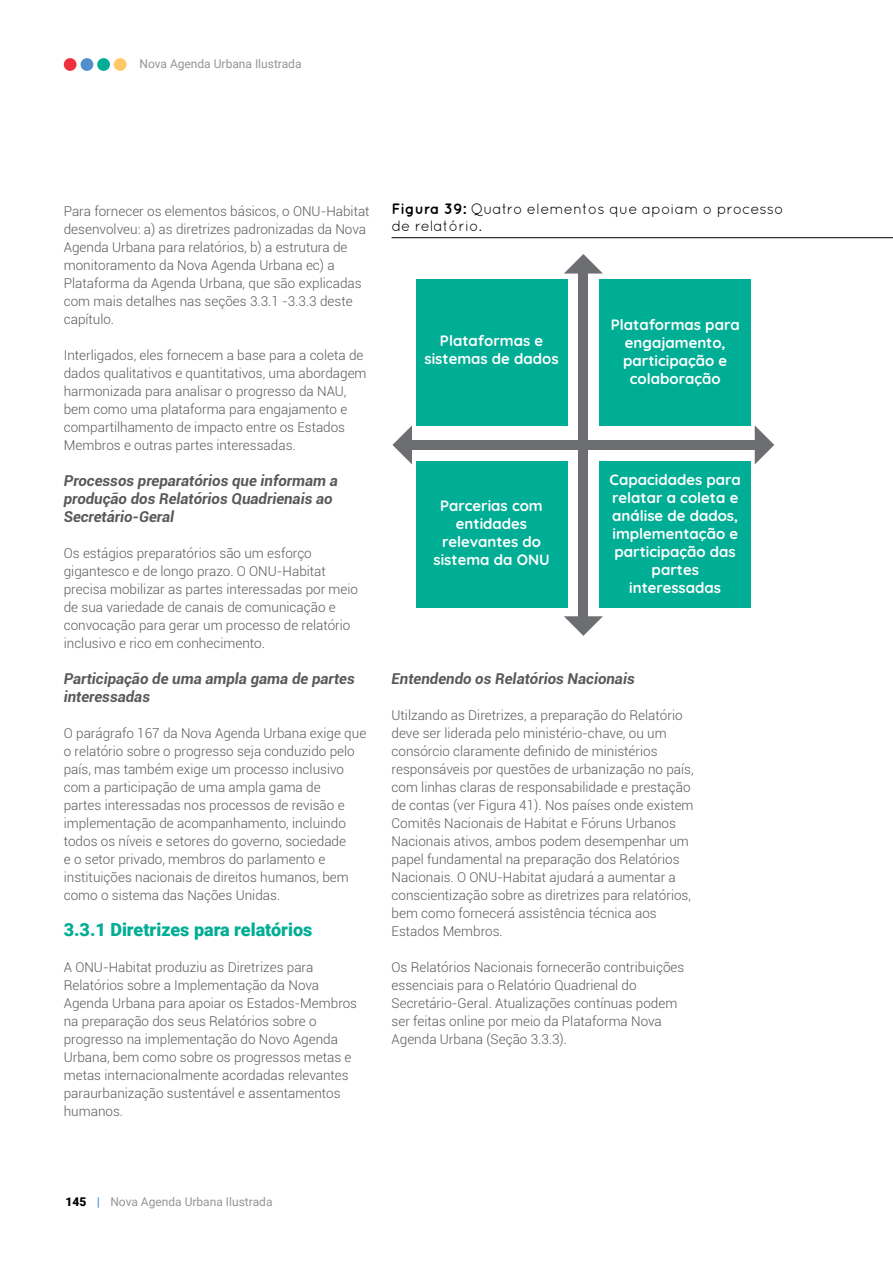
<style>
.page{position:relative;width:893px;height:1263px;background:#fff}
.page>*{position:absolute;margin:0;border:0;box-sizing:border-box;transform-origin:0 0}
.t1{font:900 18px "Roboto";color:#00ad95}
.t2{font:700 15px/18px "Quicksand";color:#fff;text-align:center}
.t3{font:italic 700 15px/18px "Roboto";color:#58595b}
.t4{font:15px/16.5px "Quicksand";color:#000}
.t5{font:300 13.5px/18px "Roboto";color:#58595b}
.t6{font:12px "Roboto";color:#939598}
.s1{font-weight:700}
.s2{font-weight:900;color:#000}
.s3{font-stretch:condensed;color:#528ecb}
</style>
<div class="page">
<div style="left:64px;top:58px;width:13px;height:13px;background:#ee303d;border-radius:50%"></div>
<div style="left:81px;top:58px;width:12px;height:13px;background:#528ecb;border-radius:50%"></div>
<div style="left:97px;top:58px;width:13px;height:13px;background:#00ad95;border-radius:50%"></div>
<div style="left:114px;top:58px;width:13px;height:13px;background:#ffc966;border-radius:50%"></div>
<hr style="left:392px;top:237px;width:501px;height:1px;background:#000">
<div style="left:599px;top:461px;width:152px;height:147px;background:#00ad95"></div>
<svg style="left:564px;top:254px;width:39px;height:20px"></svg>
<svg style="left:564px;top:616px;width:39px;height:20px"></svg>
<div style="left:579px;top:268px;width:9px;height:355px;background:#6d6e71"></div>
<svg style="left:755px;top:426px;width:19px;height:38px"></svg>
<svg style="left:392px;top:425px;width:20px;height:39px"></svg>
<div style="left:405px;top:440px;width:355px;height:10px;background:#6d6e71"></div>
<div style="left:599px;top:279px;width:152px;height:146px;background:#00ad95"></div>
<div style="left:416px;top:461px;width:151px;height:147px;background:#00ad95"></div>
<div style="left:416px;top:279px;width:151px;height:146px;background:#00ad95"></div>
<p class="t6" style="left:139px;top:56px;width:164px">Nova Agenda Urbana Ilustrada</p>
<p class="t5" style="left:64px;top:202px;width:307px">Para fornecer os elementos básicos, o ONU-Habitat desenvolveu: a) as diretrizes padronizadas da Nova Agenda Urbana para relatórios, b) a estrutura de monitoramento da Nova Agenda Urbana ec) a Plataforma da Agenda Urbana, que são explicadas com mais detalhes nas seções 3.3.1 -3.3.3 deste capítulo.</p>
<p class="t5" style="left:64px;top:346px;width:304px">Interligados, eles fornecem a base para a coleta de dados qualitativos e quantitativos, uma abordagem harmonizada para analisar o progresso da NAU, bem como uma plataforma para engajamento e compartilhamento de impacto entre os Estados Membros e outras partes interessadas.</p>
<p class="t3" style="left:64px;top:471px;width:276px">Processos preparatórios que informam a produção dos Relatórios Quadrienais ao<br>Secretário-Geral</p>
<p class="t5" style="left:64px;top:544px;width:296px">Os estágios preparatórios são um esforço gigantesco e de longo prazo. O ONU-Habitat precisa mobilizar as partes interessadas por meio de sua variedade de canais de comunicação e convocação para gerar um processo de relatório inclusivo e rico em conhecimento.</p>
<p class="t3" style="left:64px;top:669px;width:293px">Participação de uma ampla gama de partes interessadas</p>
<p class="t5" style="left:64px;top:724px;width:304px">O parágrafo 167 da Nova Agenda Urbana exige que o relatório sobre o progresso seja conduzido pelo país, mas também exige um processo inclusivo com a participação de uma ampla gama de<br>partes interessadas nos processos de revisão e implementação de acompanhamento, incluindo todos os níveis e setores do governo, sociedade<br>e o setor privado, membros do parlamento e instituições nacionais de direitos humanos, bem como o sistema das Nações Unidas.</p>
<h1 class="t1" style="left:64px;top:917px;width:250px">3.3.1 Diretrizes para relatórios</h1>
<p class="t5" style="left:64px;top:958px;width:295px">A ONU-Habitat produziu as Diretrizes para Relatórios sobre a Implementação da Nova Agenda Urbana para apoiar os Estados-Membros na preparação dos seus Relatórios sobre o progresso na implementação do Novo Agenda Urbana, bem como sobre os progressos metas e metas internacionalmente acordadas relevantes paraurbanização sustentável e assentamentos humanos.</p>
<p class="t4" style="left:392px;top:201px;width:394px"><span class="s1">Figura 39:</span> Quatro elementos que apoiam o processo de relatório.</p>
<p class="t2" style="left:424px;top:331px;width:136px">Plataformas e sistemas de dados</p>
<p class="t2" style="left:434px;top:495px;width:118px">Parcerias com entidades relevantes do sistema da ONU</p>
<p class="t2" style="left:611px;top:314px;width:130px">Plataformas para engajamento, participação e colaboração</p>
<p class="t2" style="left:610px;top:470px;width:133px">Capacidades para relatar a coleta e análise de dados, implementação e participação das partes interessadas</p>
<p class="t3" style="left:392px;top:669px;width:245px">Entendendo os Relatórios Nacionais</p>
<p class="t5" style="left:392px;top:706px;width:304px">Utilzando as Diretrizes, a preparação do Relatório deve ser liderada pelo ministério-chave, ou um consórcio claramente definido de ministérios responsáveis por questões de urbanização no país, com linhas claras de responsabilidade e prestação de contas (ver Figura 41). Nos países onde existem Comitês Nacionais de Habitat e Fóruns Urbanos Nacionais ativos, ambos podem desempenhar um papel fundamental na preparação dos Relatórios Nacionais. O ONU-Habitat ajudará a aumentar a conscientização sobre as diretrizes para relatórios, bem como fornecerá assistência técnica aos Estados Membros.</p>
<p class="t5" style="left:392px;top:958px;width:294px">Os Relatórios Nacionais fornecerão contribuições essenciais para o Relatório Quadrienal do Secretário-Geral. Atualizações contínuas podem ser feitas online por meio da Plataforma Nova Agenda Urbana (Seção 3.3.3).</p>
<p class="t6" style="left:65px;top:1193px;width:209px"><span class="s2">145</span> <span class="s3">|</span> Nova Agenda Urbana Ilustrada</p>
</div>
